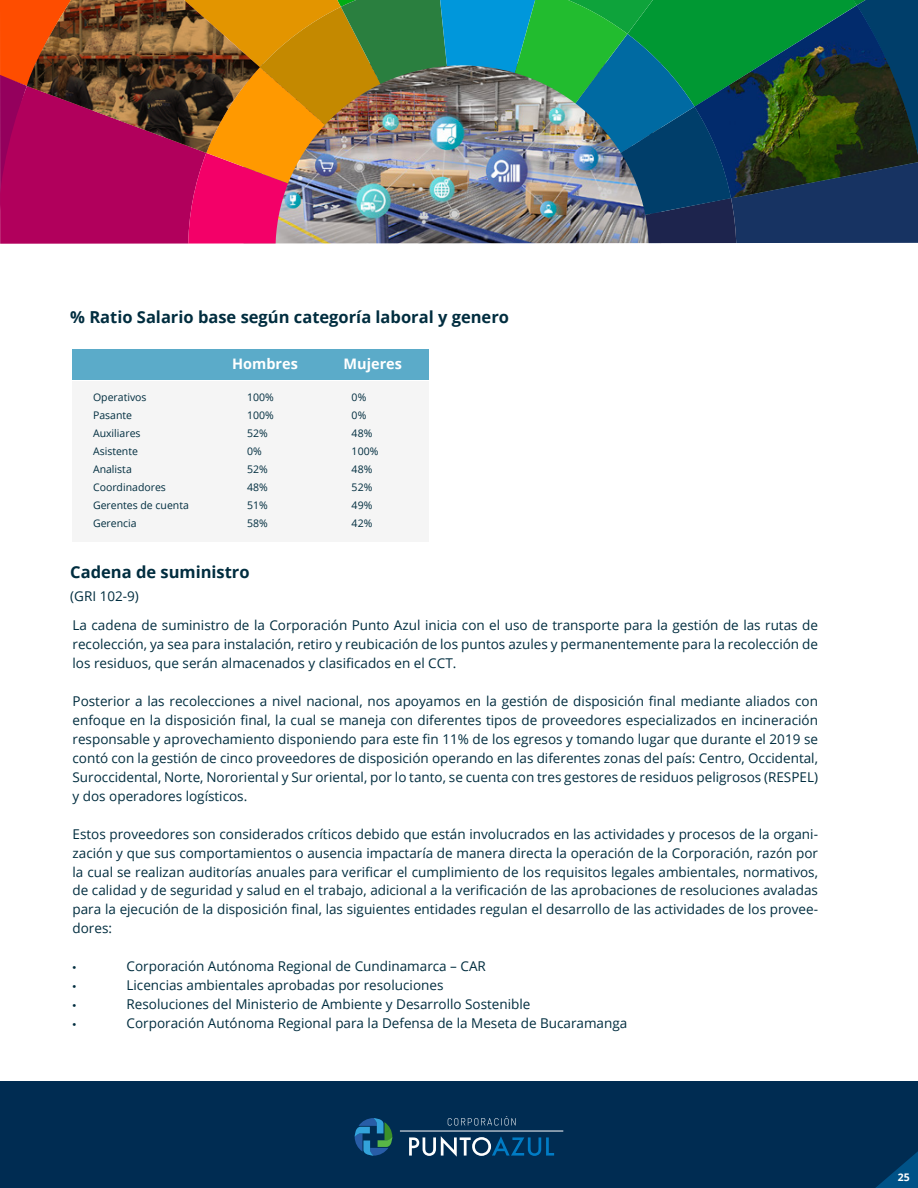
<style>
.page{position:relative;width:918px;height:1188px;background:#fff}
.page>*{position:absolute;margin:0;border:0;box-sizing:border-box;transform-origin:0 0}
.t1{font:700 16.5px "Open Sans";color:#002d3f}
.t2{font:700 14.55px "Open Sans";color:#fff}
.t3{font:13.5px/18.9px "Open Sans";color:#002d3f;text-align:justify}
.t4{font:13.5px "Myriad Pro";color:#002d3f}
.t5{font:10.5px/18px "Open Sans";color:#002d3f}
.t6{font:700 10.5px "Open Sans";color:#fff}
</style>
<div class="page">
<div style="left:0;top:1081px;width:918px;height:107px;background:#002c52"></div>
<svg style="left:409px;top:1136px;width:145px;height:21px"></svg>
<svg style="left:448px;top:1116px;width:68px;height:10px"></svg>
<hr style="left:400px;top:1131px;width:163px;height:1px;background:#fff">
<svg style="left:355px;top:1118px;width:37px;height:38px"></svg>
<img style="left:0;top:0;width:918px;height:244px">
<div style="left:72px;top:349px;width:357px;height:31px;background:#5babc9"></div>
<div style="left:72px;top:381px;width:357px;height:161px;background:#f5f5f5"></div>
<img style="left:695px;top:6px;width:223px;height:192px">
<svg style="left:27px;top:0;width:233px;height:153px;background:#894429"></svg>
<svg style="left:875px;top:1151px;width:43px;height:37px"></svg>
<p class="t1" style="left:70px;top:305px;width:440px">% Ratio Salario base según categoría laboral y genero</p>
<p class="t2" style="left:232px;top:353px;width:67px">Hombres</p>
<p class="t2" style="left:344px;top:353px;width:60px">Mujeres</p>
<p class="t5" style="left:93px;top:388px;width:97px">Operativos<br>Pasante<br>Auxiliares<br>Asistente<br>Analista<br>Coordinadores<br>Gerentes de cuenta<br>Gerencia</p>
<p class="t5" style="left:247px;top:388px;width:28px">100%<br>100%<br>52%<br>0%<br>52%<br>48%<br>51%<br>58%</p>
<p class="t5" style="left:352px;top:388px;width:28px">0%<br>0%<br>48%<br>100%<br>48%<br>52%<br>49%<br>42%</p>
<p class="t1" style="left:70px;top:560px;width:181px">Cadena de suministro</p>
<p class="t3" style="left:70px;top:587px;width:70px">(GRI 102-9)</p>
<p class="t3" style="left:73px;top:616px;width:747px">La cadena de suministro de la Corporación Punto Azul inicia con el uso de transporte para la gestión de las rutas de recolección, ya sea para instalación, retiro y reubicación de los puntos azules y permanentemente para la recolección de los residuos, que serán almacenados y clasificados en el CCT.</p>
<p class="t3" style="left:73px;top:692px;width:747px">Posterior a las recolecciones a nivel nacional, nos apoyamos en la gestión de disposición final mediante aliados con enfoque en la disposición final, la cual se maneja con diferentes tipos de proveedores especializados en incineración responsable y aprovechamiento disponiendo para este fin 11% de los egresos y tomando lugar que durante el 2019 se contó con la gestión de cinco proveedores de disposición operando en las diferentes zonas del país: Centro, Occidental, Suroccidental, Norte, Nororiental y Sur oriental, por lo tanto, se cuenta con tres gestores de residuos peligrosos (RESPEL) y dos operadores logísticos.</p>
<p class="t3" style="left:73px;top:824px;width:747px">Estos proveedores son considerados críticos debido que están involucrados en las actividades y procesos de la organi&shy;zación y que sus comportamientos o ausencia impactaría de manera directa la operación de la Corporación, razón por la cual se realizan auditorías anuales para verificar el cumplimiento de los requisitos legales ambientales, normativos, de calidad y de seguridad y salud en el trabajo, adicional a la verificación de las aprobaciones de resoluciones avaladas para la ejecución de la disposición final, las siguientes entidades regulan el desarrollo de las actividades de los provee&shy;dores:</p>
<p class="t4" style="left:73px;top:958px;width:5px">•</p>
<p class="t3" style="left:127px;top:957px;width:361px">Corporación Autónoma Regional de Cundinamarca – CAR</p>
<p class="t4" style="left:73px;top:977px;width:5px">•</p>
<p class="t3" style="left:127px;top:975px;width:318px">Licencias ambientales aprobadas por resoluciones</p>
<p class="t4" style="left:73px;top:996px;width:5px">•</p>
<p class="t3" style="left:127px;top:994px;width:405px">Resoluciones del Ministerio de Ambiente y Desarrollo Sostenible</p>
<p class="t4" style="left:73px;top:1015px;width:5px">•</p>
<p class="t3" style="left:127px;top:1013px;width:502px">Corporación Autónoma Regional para la Defensa de la Meseta de Bucaramanga</p>
<p class="t6" style="left:898px;top:1169px;width:13px">25</p>
</div>
